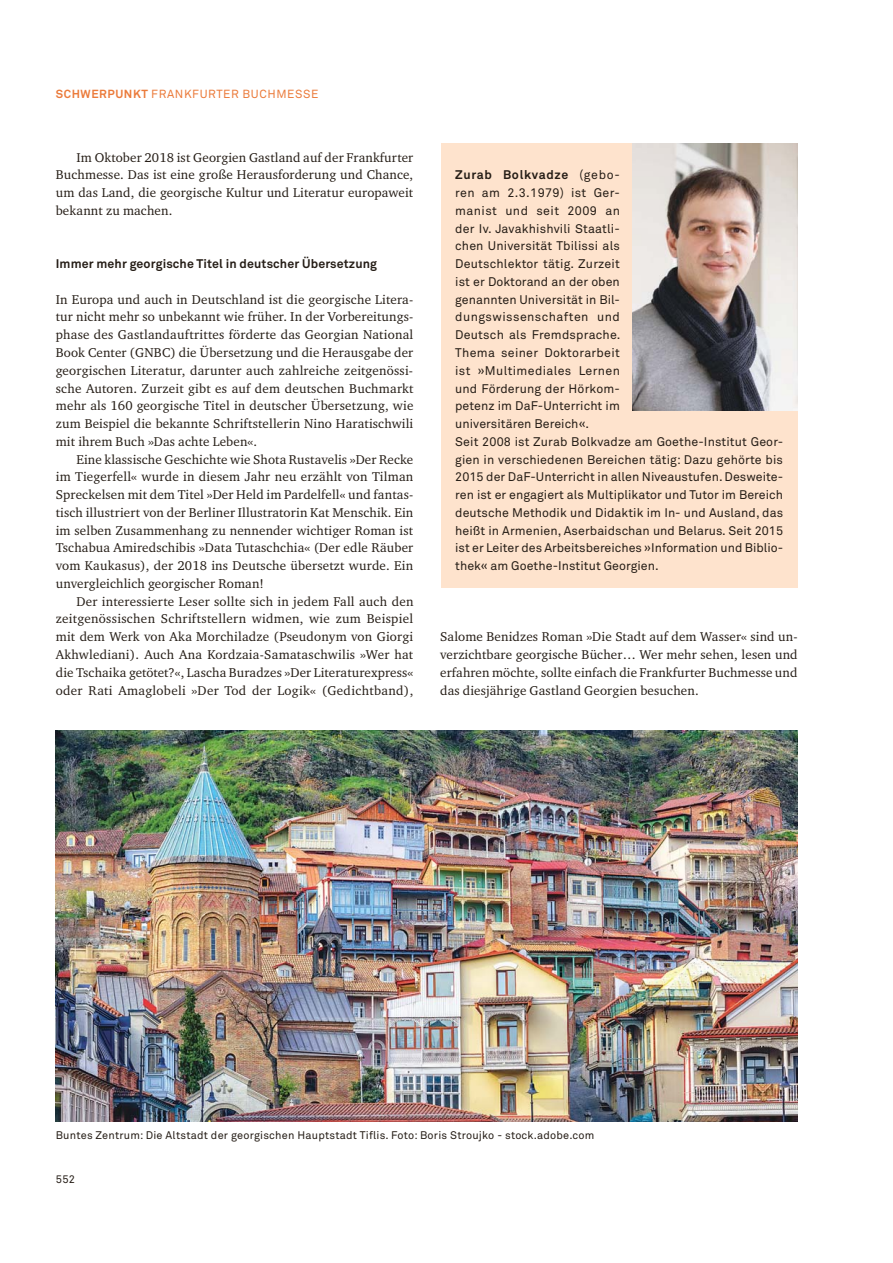
<style>
.page{position:relative;width:893px;height:1263px;background:#fff}
.page>*{position:absolute;margin:0;border:0;box-sizing:border-box;transform-origin:0 0}
.t1{font:13.05px/17.7px "Charter ITC Pro";letter-spacing:.01em;color:#251d16;text-align:justify}
.t2{font:12.45px/17.7px "Akkurat Pro";letter-spacing:.005em;color:#251d16}
.t3{font:700 12.45px "Akkurat Pro";letter-spacing:.01em;color:#251d16}
.t4{font:11.7px "Akkurat Pro";letter-spacing:.05em;color:#eb7b3b}
.t5{font:10.95px "Akkurat Pro";letter-spacing:.02em;color:#251d16}
.s1{font-weight:700}
</style>
<div class="page">
<img style="left:56px;top:730px;width:741px;height:391px">
<div style="left:441px;top:144px;width:356px;height:444px;background:#fee3cd"></div>
<img style="left:632px;top:144px;width:165px;height:266px">
<p class="t4" style="left:56px;top:89px;width:264px"><span class="s1">SCHWERPUNKT</span> FRANKFURTER BUCHMESSE</p>
<p class="t1" style="left:56px;top:149px;width:359px;text-indent:21px">Im Oktober 2018 ist Georgien Gastland auf der Frankfurter Buchmesse. Das ist eine große Herausforderung und Chance, um das Land, die georgische Kultur und Literatur europaweit bekannt zu machen.</p>
<p class="t3" style="left:56px;top:259px;width:323px">Immer mehr georgische Titel in deutscher Übersetzung</p>
<p class="t1" style="left:56px;top:291px;width:359px">In Europa und auch in Deutschland ist die georgische Litera&shy;tur nicht mehr so unbekannt wie früher. In der Vorbereitungs&shy;phase des Gastlandauftrittes förderte das Georgian National Book Center (GNBC) die Übersetzung und die Herausgabe der georgischen Literatur, darunter auch zahlreiche zeitgenössi&shy;sche Autoren. Zurzeit gibt es auf dem deutschen Buchmarkt mehr als 160 georgische Titel in deutscher Übersetzung, wie zum Beispiel die bekannte Schriftstellerin Nino Haratischwili mit ihrem Buch »Das achte Leben«.</p>
<p class="t1" style="left:56px;top:451px;width:359px;text-indent:21px">Eine klassische Geschichte wie Shota Rustavelis »Der Recke im Tiegerfell« wurde in diesem Jahr neu erzählt von Tilman Spreckelsen mit dem Titel »Der Held im Pardelfell« und fantas&shy;tisch illustriert von der Berliner Illustratorin Kat Menschik. Ein im selben Zusammenhang zu nennender wichtiger Roman ist Tschabua Amiredschibis »Data Tutaschchia« (Der edle Räuber vom Kaukasus), der 2018 ins Deutsche übersetzt wurde. Ein unvergleichlich georgischer Roman!</p>
<p class="t1" style="left:56px;top:593px;width:359px;text-indent:21px">Der interessierte Leser sollte sich in jedem Fall auch den zeitgenössischen Schriftstellern widmen, wie zum Beispiel mit dem Werk von Aka Morchiladze (Pseudonym von Giorgi Akhwlediani). Auch Ana Kordzaia-Samataschwilis »Wer hat die Tschaika getötet?«, Lascha Buradzes »Der Literaturexpress« oder Rati Amaglobeli »Der Tod der Logik« (Gedichtband),</p>
<p class="t2" style="left:455px;top:168px;width:329px"><span class="s1">Zurab Bolkvadze</span> (gebo-<br>ren am 2.3.1979) ist Ger-<br>manist und seit 2009 an<br>der Iv. Javakhishvili Staatli-<br>chen Universität Tbilissi als<br>Deutschlektor tätig. Zurzeit<br>ist er Doktorand an der oben<br>genannten Universität in Bil-<br>dungswissenschaften und<br>Deutsch als Fremdsprache.<br>Thema seiner Doktorarbeit<br>ist »Multimediales Lernen<br>und Förderung der Hörkom-<br>petenz im DaF-Unterricht im<br>universitären Bereich«.<br>Seit 2008 ist Zurab Bolkvadze am Goethe-Institut Geor&shy;gien in verschiedenen Bereichen tätig: Dazu gehörte bis 2015 der DaF-Unterricht in allen Niveaustufen. Desweite&shy;ren ist er engagiert als Multiplikator und Tutor im Bereich deutsche Methodik und Didaktik im In- und Ausland, das heißt in Armenien, Aserbaidschan und Belarus. Seit 2015 ist er Leiter des Arbeitsbereiches »Information und Biblio&shy;thek« am Goethe-Institut Georgien.</p>
<p class="t1" style="left:440px;top:629px;width:359px">Salome Benidzes Roman »Die Stadt auf dem Wasser« sind un&shy;verzichtbare georgische Bücher… Wer mehr sehen, lesen und erfahren möchte, sollte einfach die Frankfurter Buchmesse und das diesjährige Gastland Georgien besuchen.</p>
<p class="t5" style="left:56px;top:1131px;width:540px">Buntes Zentrum: Die Altstadt der georgischen Hauptstadt Tiflis. Foto: Boris Stroujko - stock.adobe.com</p>
<p class="t5" style="left:56px;top:1175px;width:21px">552</p>
</div>
